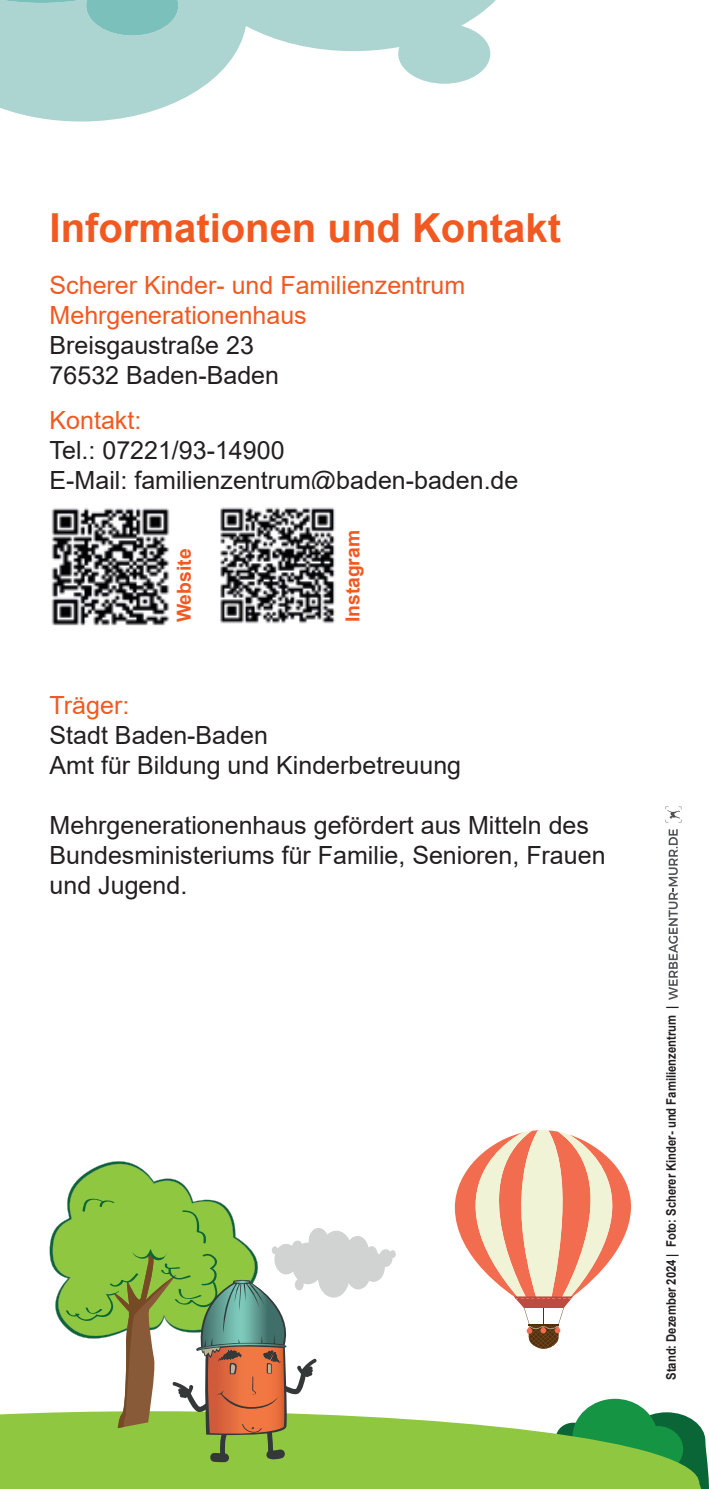
<style>
.page{position:relative;width:709px;height:1489px;background:#fff}
.page>*{position:absolute;margin:0;border:0;box-sizing:border-box;transform-origin:0 0}
.t1{font:700 40px "Arial";color:#f15921}
.t2{font:25px/30px "Arial";color:#231f20}
.t3{font:25px/30px "Arial";color:#f15921}
.t4{font:700 19.25px "Arial";color:#f15921}
.t5{font:700 13.25px "Arial";color:#231f20;scale:.85 1}
</style>
<div class="page">
<svg style="left:0;top:0;width:496px;height:121px;fill:#acd5d2"></svg>
<svg style="left:2px;top:0;width:176px;height:36px;background:#96cbc7"></svg>
<img style="left:51px;top:508px;width:119px;height:118px">
<img style="left:220px;top:507px;width:115px;height:117px">
<svg style="left:585px;top:1398px;width:124px;height:90px"></svg>
<svg style="left:0;top:1410px;width:708px;height:78px;background:#85c153"></svg>
<svg style="left:0;top:1161px;width:396px;height:308px"></svg>
<svg style="left:454px;top:1130px;width:177px;height:218px"></svg>
<hr style="left:528px;top:1323px;width:31px;height:2px;background:#502f0f">
<svg style="left:668px;top:829px;width:10px;height:170px"></svg>
<svg style="left:665px;top:806px;width:16px;height:16px"></svg>
<h2 class="t1" style="left:50px;top:199px;width:513px">Informationen und Kontakt</h2>
<p class="t3" style="left:50px;top:269px;width:417px">Scherer Kinder- und Familienzentrum<br>Mehrgenerationenhaus</p>
<p class="t2" style="left:50px;top:329px;width:231px">Breisgaustraße 23<br>76532 Baden-Baden</p>
<p class="t3" style="left:50px;top:404px;width:93px">Kontakt:</p>
<p class="t2" style="left:50px;top:434px;width:236px">Tel.: 07221/93-14900</p>
<p class="t2" style="left:50px;top:464px;width:470px">E-Mail: familienzentrum@baden-baden.de</p>
<p class="t4" style="left:171px;top:622px;width:75px;rotate:-90deg">Website</p>
<p class="t4" style="left:339px;top:622px;width:94px;rotate:-90deg">Instagram</p>
<p class="t3" style="left:50px;top:689px;width:81px">Träger:</p>
<p class="t2" style="left:50px;top:719px;width:220px">Stadt Baden-Baden</p>
<p class="t2" style="left:50px;top:749px;width:413px">Amt für Bildung und Kinderbetreuung</p>
<p class="t2" style="left:50px;top:809px;width:557px">Mehrgenerationenhaus gefördert aus Mitteln des<br>Bundesministeriums für Familie, Senioren, Frauen und Jugend.</p>
<p class="t5" style="left:662px;top:1379px;width:441px;rotate:-90deg">Stand: Dezember 2024 | Foto: Scherer Kinder- und Familienzentrum |</p>
</div>
